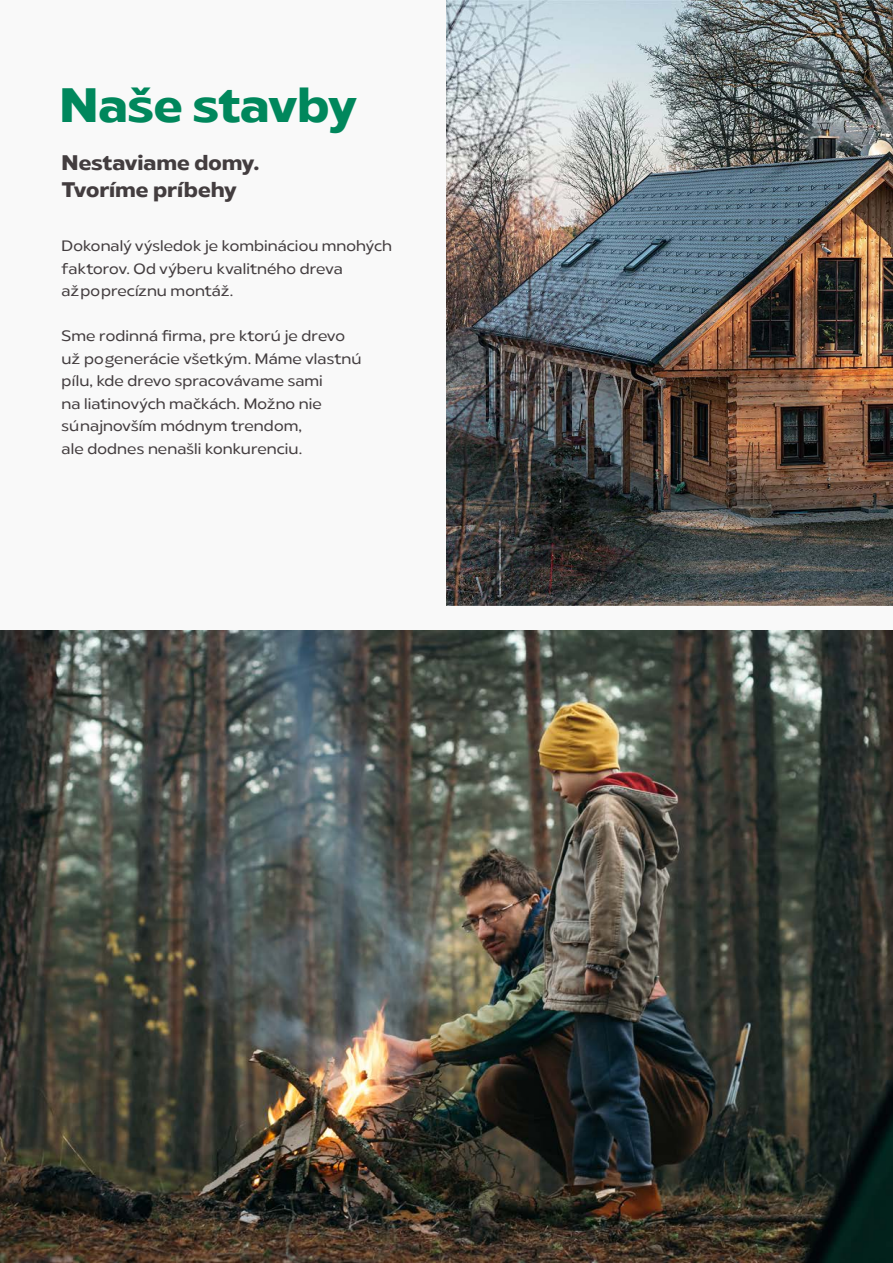
<style>
.page{position:relative;width:893px;height:1263px;background:#fff}
.page>*{position:absolute;margin:0;border:0;box-sizing:border-box;transform-origin:0 0}
.t1{font:700 48px "Radiate Sans";letter-spacing:-.005em;color:#00875c}
.t2{font:700 21px "Radiate Sans";color:#433d3f}
.t3{font:15px/22.5px "Radiate Sans";letter-spacing:.01em;color:#433d3f}
</style>
<div class="page">
<img style="left:0;top:631px;width:893px;height:632px">
<img style="left:446px;top:0;width:447px;height:605px">
<p class="t1" style="left:60px;top:68px;width:299px">Naše stavby</p>
<p class="t2" style="left:62px;top:147px;width:199px">Nestaviame domy.</p>
<p class="t2" style="left:62px;top:174px;width:177px">Tvoríme príbehy</p>
<p class="t3" style="left:62px;top:235px;width:332px">Dokonalý výsledok je kombináciou mnohých faktorov. Od výberu kvalitného dreva<br>až po precíznu montáž.</p>
<p class="t3" style="left:62px;top:325px;width:301px">Sme rodinná firma, pre ktorú je drevo už po generácie všetkým. Máme vlastnú pílu, kde drevo spracovávame sami<br>na liatinových mačkách. Možno nie<br>sú najnovším módnym trendom,</p>
<p class="t3" style="left:62px;top:438px;width:242px">ale dodnes nenašli konkurenciu.</p>
</div>
